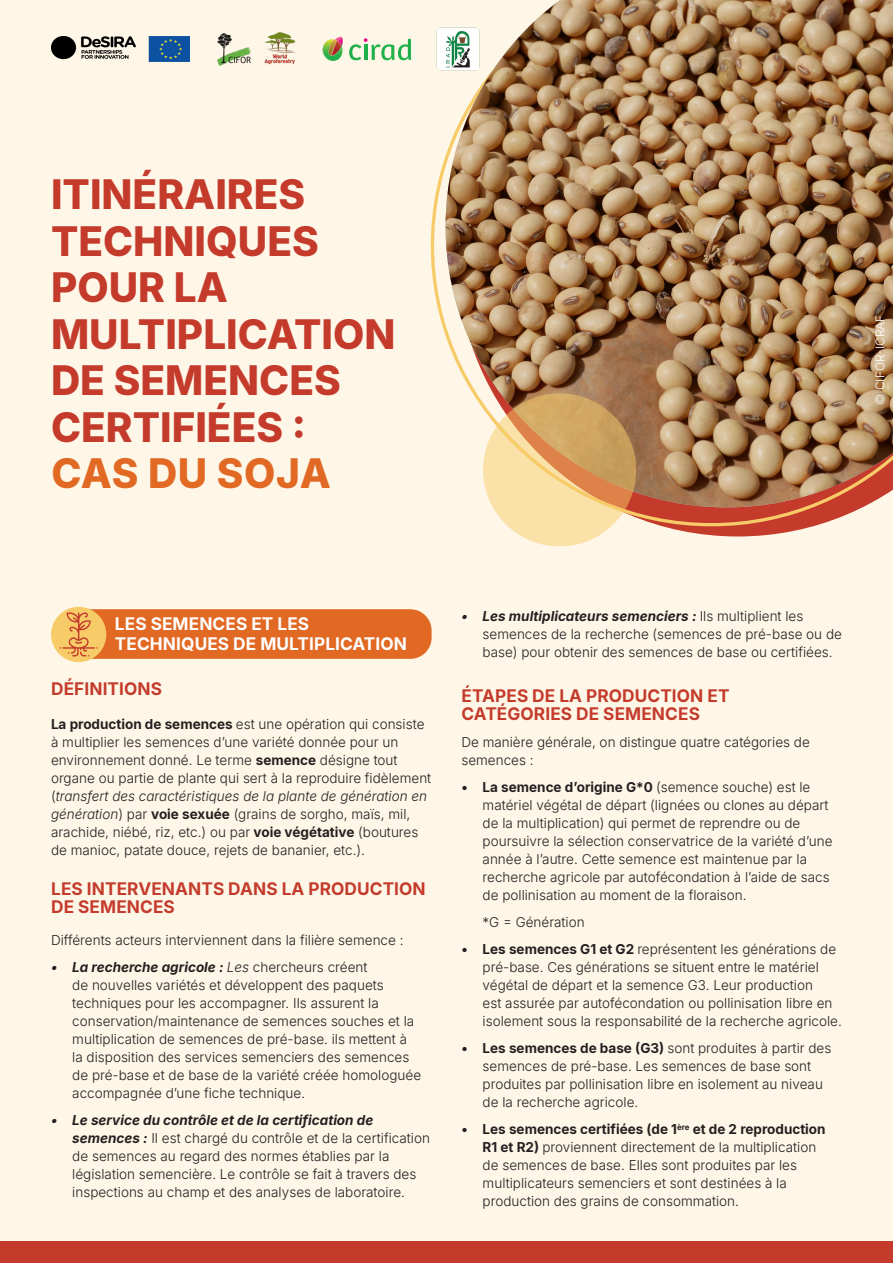
<style>
.page{position:relative;width:893px;height:1263px;background:#fef7e8}
.page>*{position:absolute;margin:0;border:0;box-sizing:border-box;transform-origin:0 0}
.HEADER_0{font:800 40.5px/46.5px "Inter";color:#c43b2c}
.Header_2{font:700 17.25px/18px "Inter";letter-spacing:.005em;color:#c43b2c}
.Header_2_with_shadin{font:700 17.25px/20.2px "Inter";letter-spacing:.005em;color:#fff}
.TEXT{font:300 13.5px/18px "Inter";color:#231f20}
.TEXT-2{font:300 12px "Inter";color:#fff}
.s1{color:#e16924}
.s2{font-weight:700}
.s3{font-style:italic}
.s4{font-weight:700;font-style:italic}
</style>
<div class="page">
<div style="left:0;top:1242px;width:893px;height:21px;background:#c43b2c"></div>
<svg style="left:431px;top:27px;width:432px;height:499px"></svg>
<img style="left:445px;top:0;width:448px;height:507px">
<svg style="left:483px;top:393px;width:153px;height:153px;background:#e6be80"></svg>
<svg style="left:323px;top:37px;width:20px;height:24px"></svg>
<svg style="left:349px;top:38px;width:62px;height:22px"></svg>
<img style="left:51px;top:37px;width:139px;height:24px">
<img style="left:217px;top:33px;width:78px;height:32px">
<img style="left:437px;top:28px;width:42px;height:42px">
<div style="left:51px;top:607px;width:55px;height:55px;background:#f7cb68;border-radius:50%"></div>
<svg style="left:60px;top:609px;width:372px;height:50px;background:#e3742e"></svg>
<p class="HEADER_0" style="left:51px;top:170px;width:346px">ITINÉRAIRES<br>TECHNIQUES<br>POUR LA<br>MULTIPLICATION<br>DE SEMENCES<br>CERTIFIÉES :<br><span class="s1">CAS DU SOJA</span></p>
<p class="TEXT-2" style="left:871px;top:405px;width:92px;rotate:-90deg">© CIFOR-ICRAF</p>
<p class="Header_2_with_shadin" style="left:115px;top:613px;width:294px">LES SEMENCES ET LES<br>TECHNIQUES DE MULTIPLICATION</p>
<p class="Header_2" style="left:51px;top:680px;width:112px">DÉFINITIONS</p>
<p class="TEXT" style="left:51px;top:715px;width:382px"><span class="s2">La production de semences</span> est une opération qui consiste à multiplier les semences d’une variété donnée pour un environnement donné. Le terme <span class="s2">semence</span> désigne tout organe ou partie de plante qui sert à la reproduire fidèlement (<span class="s3">transfert des caractéristiques de la plante de génération en génération</span>) par <span class="s2">voie sexuée</span> (grains de sorgho, maïs, mil, arachide, niébé, riz, etc.) ou par <span class="s2">voie végétative</span> (boutures de manioc, patate douce, rejets de bananier, etc.).</p>
<p class="Header_2" style="left:51px;top:880px;width:376px">LES INTERVENANTS DANS LA PRODUCTION<br>DE SEMENCES</p>
<p class="TEXT" style="left:51px;top:931px;width:354px">Différents acteurs interviennent dans la filière semence :</p>
<p class="TEXT" style="left:72px;top:958px;width:350px;text-indent:-21px"><span class="s4">• La recherche agricole :</span> <span class="s3">Les</span> chercheurs créent<br>de nouvelles variétés et développent des paquets techniques pour les accompagner. Ils assurent la conservation/maintenance de semences souches et la multiplication de semences de pré-base. ils mettent à<br>la disposition des services semenciers des semences de pré-base et de base de la variété créée homologuée accompagnée d’une fiche technique.</p>
<p class="TEXT" style="left:72px;top:1111px;width:359px;text-indent:-21px"><span class="s4">• Le service du contrôle et de la certification de semences :</span> Il est chargé du contrôle et de la certification de semences au regard des normes établies par la législation semencière. Le contrôle se fait à travers des inspections au champ et des analyses de laboratoire.</p>
<p class="TEXT" style="left:483px;top:607px;width:361px;text-indent:-21px"><span class="s4">• Les multiplicateurs semenciers :</span> Ils multiplient les semences de la recherche (semences de pré-base ou de base) pour obtenir des semences de base ou certifiées.</p>
<p class="Header_2" style="left:461px;top:686px;width:270px">ÉTAPES DE LA PRODUCTION ET<br>CATÉGORIES DE SEMENCES</p>
<p class="TEXT" style="left:461px;top:733px;width:350px">De manière générale, on distingue quatre catégories de semences :</p>
<p class="TEXT" style="left:483px;top:778px;width:351px;text-indent:-21px"><span class="s2">• La semence d’origine G*0</span> (semence souche) est le matériel végétal de départ (lignées ou clones au départ de la multiplication) qui permet de reprendre ou de poursuivre la sélection conservatrice de la variété d’une année à l’autre. Cette semence est maintenue par la recherche agricole par autofécondation à l’aide de sacs de pollinisation au moment de la floraison.</p>
<p class="TEXT" style="left:483px;top:913px;width:104px">*G = Génération</p>
<p class="TEXT" style="left:483px;top:940px;width:361px;text-indent:-21px"><span class="s2">• Les semences G1 et G2</span> représentent les générations de pré-base. Ces générations se situent entre le matériel végétal de départ et la semence G3. Leur production<br>est assurée par autofécondation ou pollinisation libre en isolement sous la responsabilité de la recherche agricole.</p>
<p class="TEXT" style="left:483px;top:1039px;width:350px;text-indent:-21px"><span class="s2">• Les semences de base (G3)</span> sont produites à partir des semences de pré-base. Les semences de base sont produites par pollinisation libre en isolement au niveau de la recherche agricole.</p>
<p class="TEXT" style="left:483px;top:1120px;width:344px;text-indent:-21px"><span class="s2">• Les semences certifiées (de 1</span><sup>ère</sup> <span class="s2">et de 2 reproduction R1 et R2)</span> proviennent directement de la multiplication de semences de base. Elles sont produites par les multiplicateurs semenciers et sont destinées à la production des grains de consommation.</p>
</div>
